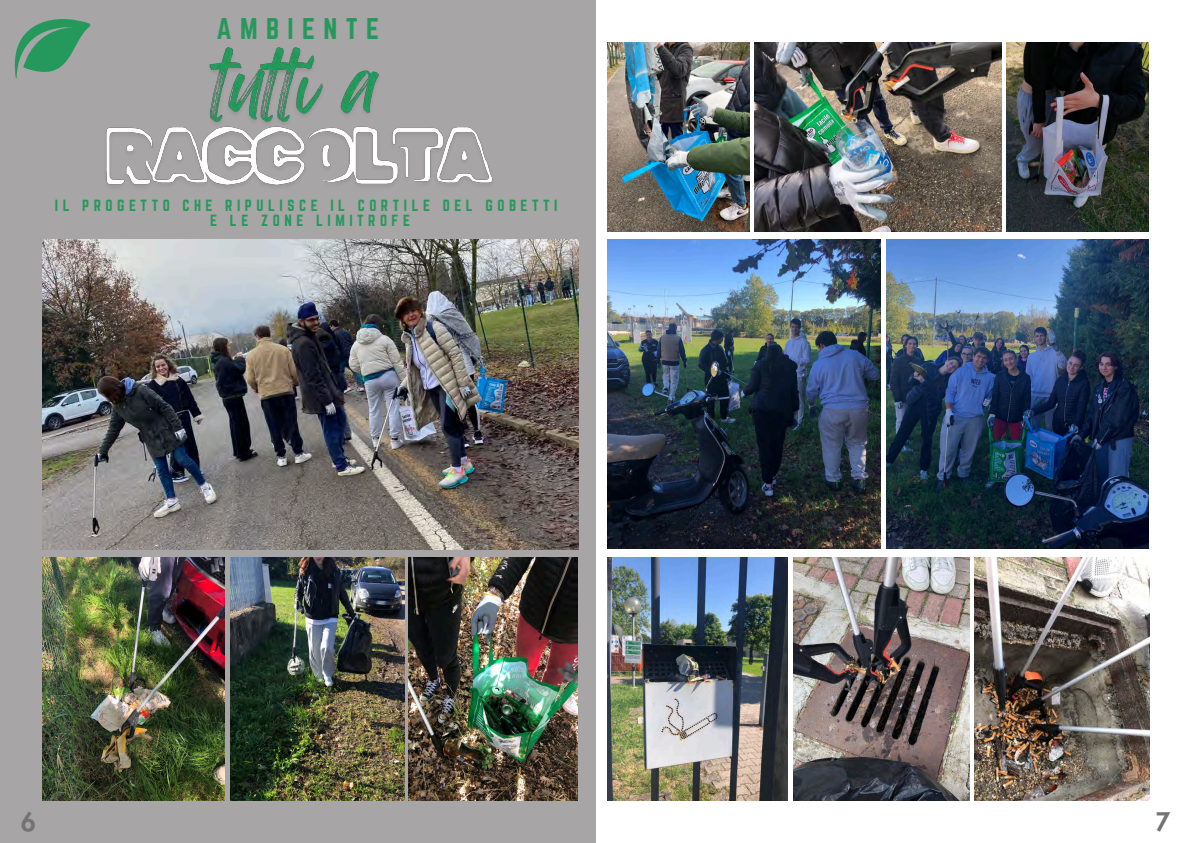
<style>
.page{position:relative;width:1191px;height:843px;background:#fff}
.page>*{position:absolute;margin:0;border:0;box-sizing:border-box;transform-origin:0 0}
.t1{font:26.1px "Norwester";letter-spacing:.32em;color:#25995c}
.t2{font:800 25px "Futura LT Pro";color:#737373}
.t3{font:14.1px "Norwester";letter-spacing:.32em;color:#25995c}
</style>
<div class="page">
<div style="left:0;top:0;width:595px;height:842px;background:#a7a5a5"></div>
<img style="left:409px;top:557px;width:168px;height:242px">
<img style="left:886px;top:240px;width:262px;height:308px">
<img style="left:793px;top:557px;width:176px;height:242px">
<img style="left:231px;top:557px;width:173px;height:243px">
<img style="left:1006px;top:43px;width:142px;height:189px">
<img style="left:607px;top:557px;width:180px;height:242px">
<img style="left:43px;top:557px;width:182px;height:243px">
<img style="left:43px;top:240px;width:535px;height:309px">
<img style="left:974px;top:557px;width:174px;height:243px">
<img style="left:607px;top:43px;width:142px;height:189px">
<img style="left:209px;top:47px;width:170px;height:70px">
<img style="left:106px;top:117px;width:387px;height:70px">
<img style="left:754px;top:43px;width:247px;height:189px">
<img style="left:607px;top:240px;width:273px;height:308px">
<svg style="left:14px;top:19px;width:77px;height:60px"></svg>
<p class="t1" style="left:216px;top:13px;width:164px">AMBIENTE</p>
<p class="t3" style="left:55px;top:196px;width:504px">IL PROGETTO CHE RIPULISCE IL CORTILE DEL GOBETTI</p>
<p class="t3" style="left:210px;top:212px;width:201px">E LE ZONE LIMITROFE</p>
<p class="t2" style="left:21px;top:809px;width:16px">6</p>
<p class="t2" style="left:1155px;top:809px;width:16px">7</p>
</div>
